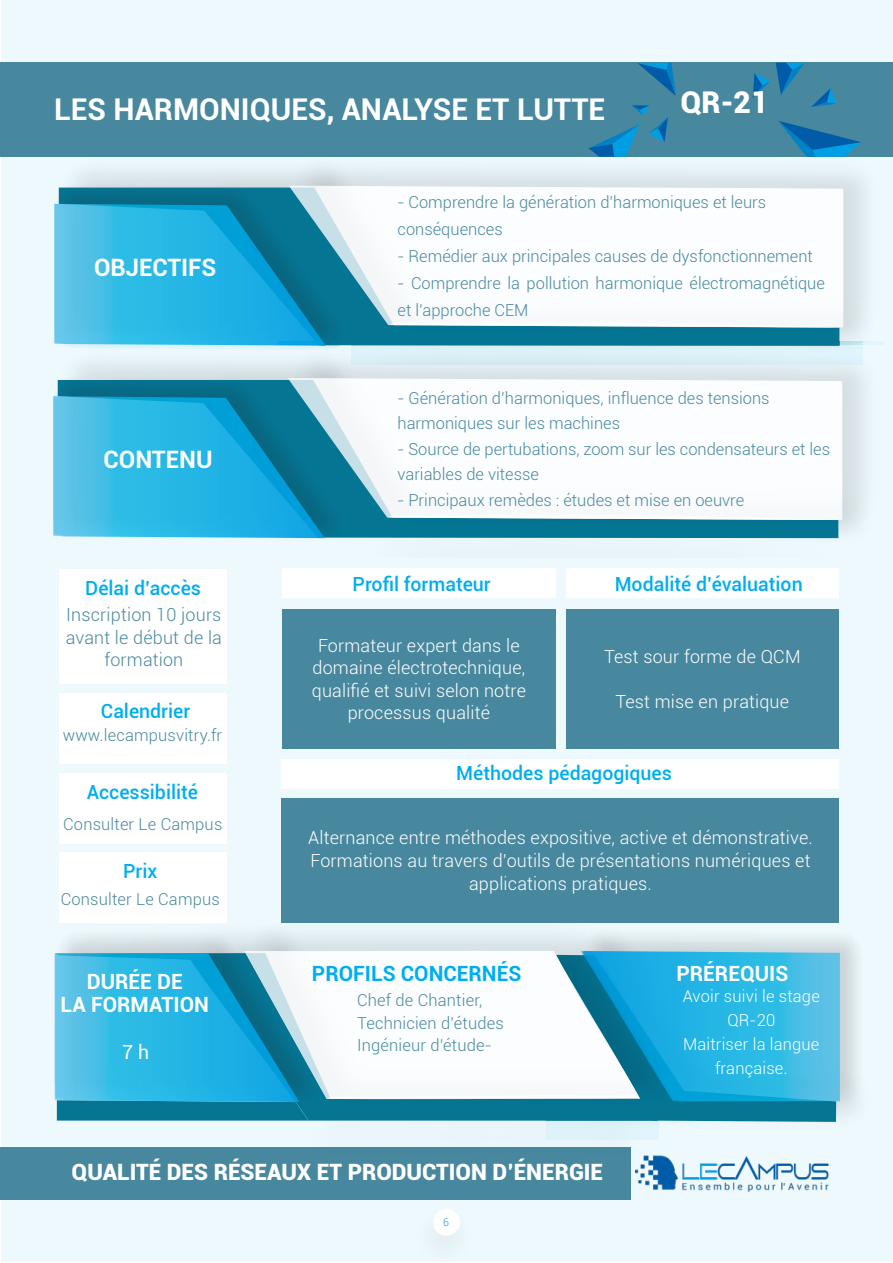
<style>
.page{position:relative;width:893px;height:1263px;background:#fff}
.page>*{position:absolute;margin:0;border:0;box-sizing:border-box;transform-origin:0 0}
.t1{font:700 30px "Roboto";color:#fff}
.t2{font:900 30px "Roboto";color:#fff}
.t3{font:700 24px "Roboto";color:#fff}
.t4{font:900 22.5px "Roboto";color:#fff}
.t5{font:700 21px/22.5px "Roboto";color:#fff;text-align:center}
.t6{font:700 21px "Roboto";color:#00aeef}
.t7{font:500 19.5px "Roboto";color:#00aeef}
.t8{font:19.5px "Roboto";color:#fff}
.t9{font:300 18px/22.5px "Roboto";letter-spacing:.01em;color:#fff;text-align:center}
.t10{font:300 18px/22.5px "Roboto";letter-spacing:.01em;color:#48889f;text-align:center}
.t11{font:300 16.5px/27px "Roboto";color:#48889f}
.t12{font:300 16.5px/24px "Roboto";letter-spacing:.01em;color:#fff;text-align:center}
.t13{font:300 10.5px "Roboto";color:#009fe3}
</style>
<div class="page">
<div style="left:1px;top:1px;width:891px;height:1261px;background:#eef9fd"></div>
<div style="left:0;top:63px;width:893px;height:94px;background:#48889f"></div>
<div style="left:59px;top:569px;width:167px;height:115px;background:#fff"></div>
<div style="left:59px;top:693px;width:167px;height:71px;background:#fff"></div>
<div style="left:59px;top:773px;width:167px;height:70px;background:#fff"></div>
<div style="left:59px;top:853px;width:167px;height:70px;background:#fff"></div>
<div style="left:282px;top:569px;width:274px;height:29px;background:#fff"></div>
<div style="left:567px;top:568px;width:272px;height:30px;background:#fff"></div>
<div style="left:567px;top:609px;width:272px;height:139px;background:#48889f"></div>
<div style="left:282px;top:609px;width:274px;height:139px;background:#48889f"></div>
<div style="left:282px;top:759px;width:557px;height:29px;background:#fff"></div>
<div style="left:282px;top:798px;width:557px;height:124px;background:#48889f"></div>
<div style="left:0;top:1147px;width:630px;height:52px;background:#48889f"></div>
<img style="left:636px;top:1155px;width:193px;height:37px">
<div style="left:408px;top:1201px;width:72px;height:62px;background:#edf8fc"></div>
<div style="left:433px;top:1209px;width:27px;height:27px;background:#fff;border-radius:50%"></div>
<svg style="left:588px;top:105px;width:80px;height:44px"></svg>
<svg style="left:778px;top:121px;width:83px;height:28px"></svg>
<svg style="left:811px;top:88px;width:26px;height:19px"></svg>
<svg style="left:638px;top:63px;width:38px;height:33px"></svg>
<svg style="left:776px;top:63px;width:29px;height:32px"></svg>
<svg style="left:753px;top:73px;width:17px;height:25px"></svg>
<img style="left:54px;top:173px;width:225px;height:31px">
<svg style="left:54px;top:204px;width:225px;height:137px;background:#2cb2de"></svg>
<img style="left:279px;top:149px;width:605px;height:195px">
<svg style="left:289px;top:186px;width:554px;height:142px;fill:#fbfdfe"></svg>
<img style="left:54px;top:341px;width:224px;height:24px">
<img style="left:57px;top:365px;width:294px;height:174px">
<svg style="left:53px;top:396px;width:272px;height:142px;background:#2db2de"></svg>
<img style="left:351px;top:536px;width:488px;height:3px">
<img style="left:278px;top:341px;width:605px;height:195px">
<svg style="left:287px;top:378px;width:555px;height:142px;fill:#fbfdfe"></svg>
<img style="left:290px;top:1116px;width:368px;height:41px">
<img style="left:546px;top:1114px;width:300px;height:26px">
<svg style="left:556px;top:1114px;width:280px;height:8px;background:#2084a0"></svg>
<img style="left:686px;top:922px;width:172px;height:192px">
<svg style="left:686px;top:951px;width:154px;height:150px;background:#36bae4"></svg>
<img style="left:308px;top:922px;width:378px;height:194px">
<svg style="left:332px;top:951px;width:308px;height:148px;fill:#fbfdfe"></svg>
<img style="left:54px;top:921px;width:278px;height:193px">
<svg style="left:55px;top:953px;width:253px;height:167px;background:#34abd2"></svg>
<h1 class="t1" style="left:54px;top:88px;width:553px">LES HARMONIQUES, ANALYSE ET LUTTE</h1>
<h1 class="t2" style="left:680px;top:81px;width:89px">QR-21</h1>
<h2 class="t3" style="left:94px;top:250px;width:124px">OBJECTIFS</h2>
<h2 class="t3" style="left:104px;top:443px;width:110px">CONTENU</h2>
<p class="t7" style="left:85px;top:574px;width:117px">Délai d’accès</p>
<p class="t10" style="left:66px;top:603px;width:158px">Inscription 10 jours avant le début de la formation</p>
<p class="t7" style="left:101px;top:697px;width:91px">Calendrier</p>
<p class="t11" style="left:63px;top:721px;width:161px">www.lecampusvitry.fr</p>
<p class="t7" style="left:87px;top:779px;width:113px">Accessibilité</p>
<p class="t11" style="left:63px;top:810px;width:161px">Consulter Le Campus</p>
<p class="t7" style="left:123px;top:858px;width:36px">Prix</p>
<p class="t11" style="left:61px;top:885px;width:161px">Consulter Le Campus</p>
<p class="t5" style="left:61px;top:970px;width:150px">DURÉE DE<br>LA FORMATION</p>
<p class="t8" style="left:122px;top:1038px;width:28px">7 h</p>
<p class="t11" style="left:397px;top:188px;width:370px">- Comprendre la génération d’harmoniques et leurs conséquences</p>
<p class="t11" style="left:397px;top:242px;width:417px">- Remédier aux principales causes de dysfonctionnement</p>
<p class="t11" style="left:397px;top:269px;width:429px">- Comprendre la pollution harmonique électromagnétique et l’approche CEM</p>
<p class="t11" style="left:397px;top:385px;width:374px;line-height:25.5px">- Génération d’harmoniques, influence des tensions harmoniques sur les machines</p>
<p class="t11" style="left:397px;top:436px;width:434px;line-height:25.5px">- Source de pertubations, zoom sur les condensateurs et les variables de vitesse</p>
<p class="t11" style="left:397px;top:486px;width:348px">- Principaux remèdes : études et mise en oeuvre</p>
<p class="t7" style="left:353px;top:570px;width:140px">Profil formateur</p>
<p class="t7" style="left:615px;top:571px;width:190px">Modalité d’évaluation</p>
<p class="t9" style="left:312px;top:634px;width:216px">Formateur expert dans le domaine électrotechnique, qualifié et suivi selon notre processus qualité</p>
<p class="t9" style="left:604px;top:645px;width:198px">Test sour forme de QCM</p>
<p class="t9" style="left:615px;top:690px;width:175px">Test mise en pratique</p>
<p class="t7" style="left:456px;top:759px;width:217px">Méthodes pédagogiques</p>
<p class="t9" style="left:308px;top:826px;width:506px">Alternance entre méthodes expositive, active et démonstrative.<br>Formations au travers d’outils de présentations numériques et applications pratiques.</p>
<p class="t6" style="left:312px;top:959px;width:211px">PROFILS CONCERNÉS</p>
<p class="t5" style="left:676px;top:961px;width:113px">PRÉREQUIS</p>
<p class="t11" style="left:357px;top:989px;width:148px;line-height:22.5px">Chef de Chantier,<br>Technicien d’études<br>Ingénieur d’étude-</p>
<p class="t12" style="left:683px;top:984px;width:139px">Avoir suivi le stage<br>QR-20<br>Maitriser la langue française.</p>
<h3 class="t4" style="left:72px;top:1156px;width:533px">QUALITÉ DES RÉSEAUX ET PRODUCTION D’ÉNERGIE</h3>
<p class="t13" style="left:443px;top:1215px;width:7px">6</p>
</div>
